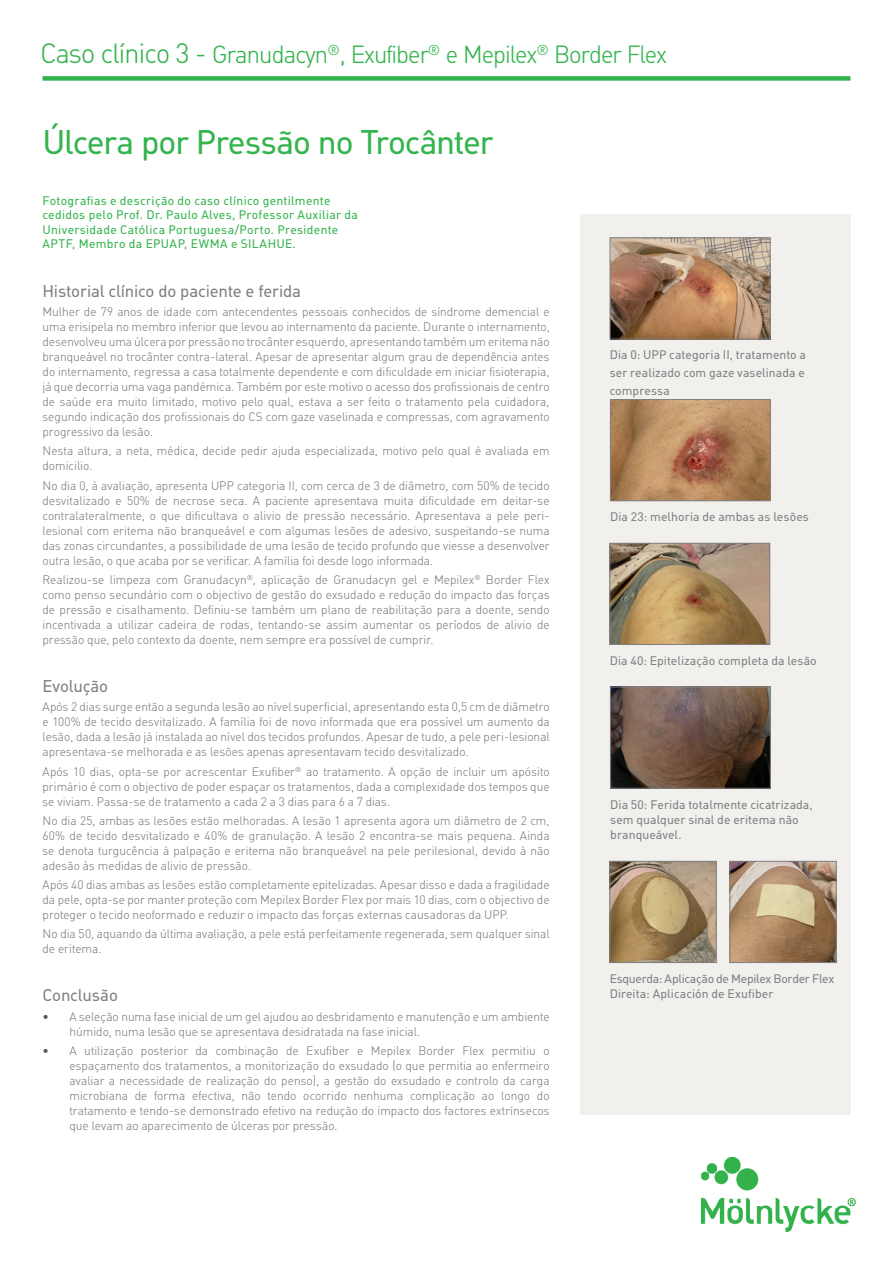
<style>
.page{position:relative;width:893px;height:1263px;background:#fff}
.page>*{position:absolute;margin:0;border:0;box-sizing:border-box;transform-origin:0 0}
.t1{font:33px "Molnlycke Din";letter-spacing:-.035em;color:#34b44d}
.t2{font:300 24px "Molnlycke Din";letter-spacing:-.04em;color:#34b44d}
.Body_copy_bullets{font:16.5px "Molnlycke Din";letter-spacing:-.01em;color:#808083}
.Body_copy_bullets-2{font:300 12px/15px "Molnlycke Din";letter-spacing:.005em;color:#808083;text-align:justify}
.Body_copy_bullets-3{font:12px/18px "Molnlycke Din";letter-spacing:.005em;color:#808083;text-align:justify}
.Department_hospital{font:12px/14.4px "Molnlycke Din";letter-spacing:.025em;color:#34b44d}
.Body_copy_bullets-4{font:12px "Molnlycke Din";letter-spacing:-.025em;color:#808083}
.s1{font-size:27px}
.s2{color:#57585a}
</style>
<div class="page">
<img style="left:701px;top:1157px;width:155px;height:74px">
<div style="left:580px;top:214px;width:270px;height:900px;background:#f1f0ed"></div>
<div style="left:43px;top:76px;width:807px;height:5px;background:#34b44d"></div>
<img style="left:612px;top:240px;width:156px;height:97px">
<div style="left:610px;top:238px;width:160px;height:101px;border:1px solid #808083"></div>
<img style="left:612px;top:401px;width:157px;height:98px">
<div style="left:610px;top:399px;width:161px;height:102px;border:1px solid #808083"></div>
<img style="left:612px;top:545px;width:156px;height:98px">
<div style="left:610px;top:543px;width:160px;height:102px;border:1px solid #808083"></div>
<img style="left:612px;top:689px;width:157px;height:97px">
<div style="left:610px;top:687px;width:161px;height:101px;border:1px solid #808083"></div>
<img style="left:612px;top:863px;width:102px;height:98px">
<div style="left:610px;top:861px;width:106px;height:102px;border:1px solid #808083"></div>
<img style="left:732px;top:863px;width:102px;height:98px">
<div style="left:730px;top:861px;width:106px;height:102px;border:1px solid #808083"></div>
<p class="t2" style="left:41px;top:41px;width:628px"><span class="s1">Caso clínico 3 -</span> Granudacyn<sup>®</sup>, Exufiber<sup>®</sup> e Mepilex<sup>®</sup> Border Flex</p>
<p class="t1" style="left:43px;top:123px;width:453px">Úlcera por Pressão no Trocânter</p>
<p class="Department_hospital" style="left:43px;top:193px;width:317px">Fotografias e descrição do caso clínico gentilmente cedidos pelo Prof. Dr. Paulo Alves, Professor Auxiliar da Universidade Católica Portuguesa/Porto. Presidente APTF, Membro da EPUAP, EWMA e SILAHUE.</p>
<p class="Body_copy_bullets" style="left:43px;top:281px;width:260px">Historial clínico do paciente e ferida</p>
<p class="Body_copy_bullets-2" style="left:43px;top:304px;width:509px">Mulher de 79 anos de idade com antecendentes pessoais conhecidos de síndrome demencial e uma erisipela no membro inferior que levou ao internamento da paciente. Durante o internamento, desenvolveu uma úlcera por pressão no trocânter esquerdo, apresentando também um eritema não branqueável no trocânter contra-lateral. Apesar de apresentar algum grau de dependência antes do internamento, regressa a casa totalmente dependente e com dificuldade em iniciar fisioterapia, já que decorria uma vaga pandémica. Também por este motivo o acesso dos profissionais de centro de saúde era muito limitado, motivo pelo qual, estava a ser feito o tratamento pela cuidadora, segundo indicação dos profissionais do CS com gaze vaselinada e compressas, com agravamento progressivo da lesão.</p>
<p class="Body_copy_bullets-2" style="left:43px;top:444px;width:509px">Nesta altura, a neta, médica, decide pedir ajuda especializada, motivo pelo qual é avaliada em domicilio.</p>
<p class="Body_copy_bullets-2" style="left:43px;top:478px;width:509px">No dia 0, à avaliação, apresenta UPP categoria II, com cerca de 3 de diâmetro, com 50% de tecido desvitalizado e 50% de necrose seca. A paciente apresentava muita dificuldade em deitar-se contralateralmente, o que dificultava o alivio de pressão necessário. Apresentava a pele peri&shy;lesional com eritema não branqueável e com algumas lesões de adesivo, suspeitando-se numa das zonas circundantes, a possibilidade de uma lesão de tecido profundo que viesse a desenvolver outra lesão, o que acaba por se verificar. A família foi desde logo informada.</p>
<p class="Body_copy_bullets-2" style="left:43px;top:572px;width:509px">Realizou-se limpeza com Granudacyn<sup>®</sup>, aplicação de Granudacyn gel e Mepilex<sup>®</sup> Border Flex como penso secundário com o objectivo de gestão do exsudado e redução do impacto das forças de pressão e cisalhamento. Definiu-se também um plano de reabilitação para a doente, sendo incentivada a utilizar cadeira de rodas, tentando-se assim aumentar os períodos de alivio de pressão que, pelo contexto da doente, nem sempre era possível de cumprir.</p>
<p class="Body_copy_bullets" style="left:43px;top:676px;width:67px">Evolução</p>
<p class="Body_copy_bullets-2" style="left:43px;top:700px;width:509px">Após 2 dias surge então a segunda lesão ao nível superficial, apresentando esta 0,5 cm de diâmetro e 100% de tecido desvitalizado. A família foi de novo informada que era possível um aumento da lesão, dada a lesão já instalada ao nível dos tecidos profundos. Apesar de tudo, a pele peri-lesional apresentava-se melhorada e as lesões apenas apresentavam tecido desvitalizado.</p>
<p class="Body_copy_bullets-2" style="left:43px;top:764px;width:509px">Após 10 dias, opta-se por acrescentar Exufiber<sup>®</sup> ao tratamento. A opção de incluir um apósito primário é com o objectivo de poder espaçar os tratamentos, dada a complexidade dos tempos que se viviam. Passa-se de tratamento a cada 2 a 3 dias para 6 a 7 dias.</p>
<p class="Body_copy_bullets-2" style="left:43px;top:813px;width:509px">No dia 25, ambas as lesões estão melhoradas. A lesão 1 apresenta agora um diâmetro de 2 cm, 60% de tecido desvitalizado e 40% de granulação. A lesão 2 encontra-se mais pequena. Ainda se denota turgucência à palpação e eritema não branqueável na pele perilesional, devido à não adesão às medidas de alivio de pressão.</p>
<p class="Body_copy_bullets-2" style="left:43px;top:877px;width:509px">Após 40 dias ambas as lesões estão completamente epitelizadas. Apesar disso e dada a fragilidade da pele, opta-se por manter proteção com Mepilex Border Flex por mais 10 dias, com o objectivo de proteger o tecido neoformado e reduzir o impacto das forças externas causadoras da UPP.</p>
<p class="Body_copy_bullets-2" style="left:43px;top:927px;width:508px">No dia 50, aquando da última avaliação, a pele está perfeitamente regenerada, sem qualquer sinal de eritema.</p>
<p class="Body_copy_bullets" style="left:43px;top:986px;width:77px">Conclusão</p>
<p class="Body_copy_bullets-2" style="left:70px;top:1009px;width:482px;text-indent:-27px"><span class="s2">•</span> A seleção numa fase inicial de um gel ajudou ao desbridamento e manutenção e um ambiente húmido, numa lesão que se apresentava desidratada na fase inicial.</p>
<p class="Body_copy_bullets-2" style="left:70px;top:1043px;width:482px;text-indent:-27px"><span class="s2">•</span> A utilização posterior da combinação de Exufiber e Mepilex Border Flex permitiu o espaçamento dos tratamentos, a monitorização do exsudado (o que permitia ao enfermeiro avaliar a necessidade de realização do penso), a gestão do exsudado e controlo da carga microbiana de forma efectiva, não tendo ocorrido nenhuma complicação ao longo do tratamento e tendo-se demonstrado efetivo na redução do impacto dos factores extrínsecos que levam ao aparecimento de úlceras por pressão.</p>
<p class="Body_copy_bullets-3" style="left:610px;top:346px;width:198px">Dia 0: UPP categoria II, tratamento a ser realizado com gaze vaselinada e compressa</p>
<p class="Body_copy_bullets-3" style="left:610px;top:508px;width:200px">Dia 23: melhoria de ambas as lesões</p>
<p class="Body_copy_bullets-3" style="left:610px;top:651px;width:209px">Dia 40: Epitelização completa da lesão</p>
<p class="Body_copy_bullets-3" style="left:610px;top:797px;width:204px;line-height:15px;text-align:left">Dia 50: Ferida totalmente cicatrizada, sem qualquer sinal de eritema não branqueável.</p>
<p class="Body_copy_bullets-4" style="left:610px;top:971px;width:226px">Esquerda: Aplicação de Mepilex Border Flex</p>
<p class="Body_copy_bullets-3" style="left:610px;top:984px;width:165px">Direita: Aplicación de Exufiber</p>
</div>
